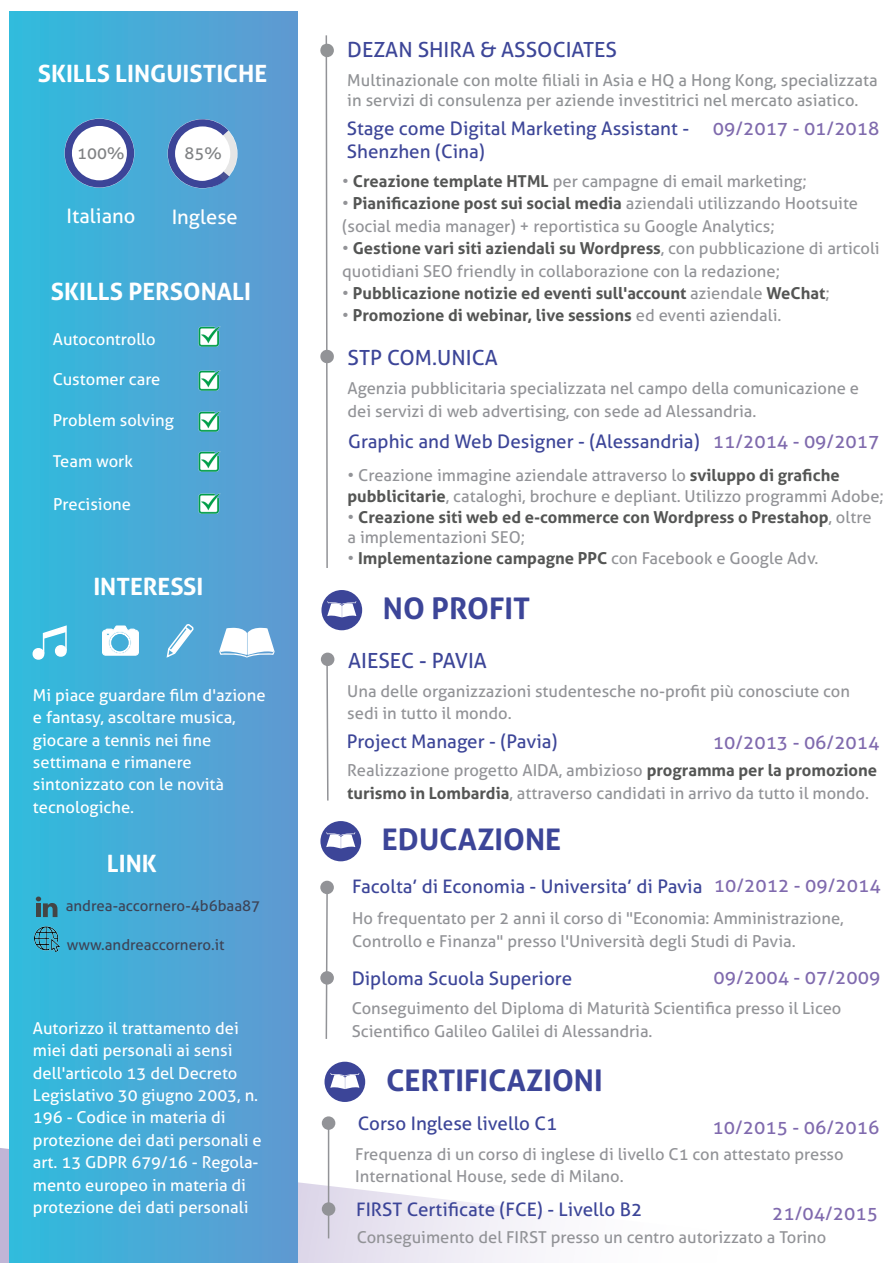
<style>
.page{position:relative;width:893px;height:1263px;background:#fff}
.page>*{position:absolute;margin:0;border:0;box-sizing:border-box;transform-origin:0 0}
.t1{font:700 29.85px "Aller";color:#3c4598}
.t2{font:700 23.85px "Aller";color:#fff}
.t3{font:20.85px "Aller";color:#3c4598}
.t4{font:20.85px "Aller";color:#3d4698}
.t5{font:19.95px "Aller";color:#fff}
.t6{font:18.6px "Aller";color:#3c4598}
.t7{font:18.6px "Aller";color:#806aae}
.t8{font:18.6px "Aller";color:#3d4698}
.t9{font:18.6px "Aller";color:#7f6aad}
.t10{font:16.35px/22.4px "Aller";color:#929397}
.t11{font:16.35px/22.4px "Aller";color:#fff}
.t12{font:700 16.35px/20.9px "Aller";color:#545554}
.t13{font:16.35px/19.6px "Aller";color:#909295}
.t14{font:16.35px "Aller";color:#808284}
.t15{font:14.85px "Aller";color:#3d4356}
.s1{font-weight:700;color:#545554}
.s2{font-weight:400;color:#929397}
</style>
<div class="page">
<svg style="left:0;top:1146px;width:535px;height:117px"></svg>
<div style="left:9px;top:12px;width:288px;height:1251px;background:linear-gradient(to right,#2fbcdd,#6199d1)"></div>
<svg style="left:36px;top:896px;width:21px;height:21px"></svg>
<svg style="left:325px;top:894px;width:4px;height:145px"></svg>
<div style="left:320px;top:821px;width:41px;height:40px;background:#3c4598;border-radius:50%"></div>
<svg style="left:326px;top:832px;width:29px;height:16px"></svg>
<svg style="left:65px;top:119px;width:69px;height:69px"></svg>
<svg style="left:168px;top:119px;width:69px;height:69px"></svg>
<svg style="left:219px;top:628px;width:56px;height:30px"></svg>
<svg style="left:102px;top:626px;width:37px;height:29px"></svg>
<svg style="left:166px;top:623px;width:29px;height:36px"></svg>
<div style="left:33px;top:649px;width:11px;height:10px;background:#fff;border-radius:5px"></div>
<div style="left:33px;top:648px;width:11px;height:12px;border:1px solid #fff;border-radius:5px"></div>
<div style="left:55px;top:645px;width:12px;height:12px;border:1px solid #fff;border-radius:5px"></div>
<svg style="left:42px;top:624px;width:26px;height:31px"></svg>
<div style="left:320px;top:881px;width:14px;height:13px;background:#929397;border-radius:50%"></div>
<div style="left:320px;top:971px;width:14px;height:13px;background:#929397;border-radius:50%"></div>
<div style="left:321px;top:653px;width:13px;height:13px;background:#929397;border-radius:50%"></div>
<div style="left:324px;top:1062px;width:41px;height:40px;background:#3c4598;border-radius:50%"></div>
<svg style="left:330px;top:1073px;width:29px;height:16px"></svg>
<hr style="left:328px;top:1123px;width:1px;height:115px;background:#929397">
<div style="left:322px;top:1116px;width:13px;height:14px;background:#929397;border-radius:50%"></div>
<div style="left:322px;top:1202px;width:13px;height:14px;background:#929397;border-radius:50%"></div>
<svg style="left:320px;top:35px;width:14px;height:533px"></svg>
<div style="left:321px;top:590px;width:41px;height:40px;background:#3c4598;border-radius:50%"></div>
<svg style="left:327px;top:601px;width:29px;height:16px"></svg>
<svg style="left:325px;top:652px;width:4px;height:149px"></svg>
<img style="left:35px;top:926px;width:24px;height:26px">
<img style="left:199px;top:326px;width:21px;height:20px">
<img style="left:199px;top:370px;width:21px;height:20px">
<img style="left:199px;top:411px;width:21px;height:20px">
<img style="left:199px;top:451px;width:21px;height:20px">
<img style="left:199px;top:493px;width:21px;height:20px">
<p class="t2" style="left:38px;top:58px;width:231px">SKILLS LINGUISTICHE</p>
<p class="t14" style="left:77px;top:143px;width:49px">100%</p>
<p class="t5" style="left:67px;top:204px;width:70px">Italiano</p>
<p class="t14" style="left:185px;top:144px;width:39px">85%</p>
<p class="t5" style="left:172px;top:204px;width:68px">Inglese</p>
<p class="t2" style="left:51px;top:277px;width:202px">SKILLS PERSONALI</p>
<p class="t11" style="left:53px;top:328px;width:104px">Autocontrollo</p>
<p class="t11" style="left:53px;top:368px;width:109px">Customer care</p>
<p class="t11" style="left:53px;top:409px;width:123px">Problem solving</p>
<p class="t11" style="left:53px;top:450px;width:82px">Team work</p>
<p class="t11" style="left:53px;top:493px;width:79px">Precisione</p>
<p class="t2" style="left:93px;top:572px;width:111px">INTERESSI</p>
<p class="t11" style="left:33px;top:684px;width:234px">Mi piace guardare film d'azione e fantasy, ascoltare musica, giocare a tennis nei fine settimana e rimanere sintonizzato con le novità tecnologiche.</p>
<p class="t2" style="left:107px;top:848px;width:51px">LINK</p>
<p class="t15" style="left:66px;top:897px;width:196px">andrea-accornero-4b6baa87</p>
<p class="t15" style="left:67px;top:936px;width:159px">www.andreaccornero.it</p>
<p class="t11" style="left:33px;top:1017px;width:230px">Autorizzo il trattamento dei miei dati personali ai sensi dell'articolo 13 del Decreto<br>Legislativo 30 giugno 2003, n.<br>196 - Codice in materia di protezione dei dati personali e art. 13 GDPR 679/16 - Regola&shy;mento europeo in materia di protezione dei dati personali</p>
<p class="t4" style="left:347px;top:37px;width:271px">DEZAN SHIRA &amp; ASSOCIATES</p>
<p class="t13" style="left:347px;top:70px;width:532px">Multinazionale con molte filiali in Asia e HQ a Hong Kong, specializzata in servizi di consulenza per aziende investitrici nel mercato asiatico.</p>
<p class="t8" style="left:347px;top:117px;width:344px">Stage come Digital Marketing Assistant -</p>
<p class="t9" style="left:713px;top:117px;width:168px">09/2017 - 01/2018</p>
<p class="t8" style="left:347px;top:140px;width:139px">Shenzhen (Cina)</p>
<p class="t10" style="left:342px;top:170px;width:466px">• <span class="s1">Creazione template HTML</span> per campagne di email marketing;</p>
<p class="t10" style="left:342px;top:192px;width:517px">• <span class="s1">Pianificazione post sui social media</span> aziendali utilizzando Hootsuite (social media manager) + reportistica su Google Analytics;</p>
<p class="t10" style="left:342px;top:237px;width:539px">• <span class="s1">Gestione vari siti aziendali su Wordpress</span>, con pubblicazione di articoli quotidiani SEO friendly in collaborazione con la redazione;</p>
<p class="t12" style="left:342px;top:283px;width:489px"><span class="s2">•</span> Pubblicazione notizie ed eventi sull'account <span class="s2">aziendale</span> WeChat<span class="s2">;</span></p>
<p class="t12" style="left:342px;top:305px;width:441px"><span class="s2">•</span> Promozione di webinar, live sessions <span class="s2">ed eventi aziendali.</span></p>
<p class="t3" style="left:347px;top:345px;width:152px">STP COM.UNICA</p>
<p class="t10" style="left:347px;top:377px;width:513px">Agenzia pubblicitaria specializzata nel campo della comunicazione e dei servizi di web advertising, con sede ad Alessandria.</p>
<p class="t6" style="left:348px;top:430px;width:353px">Graphic and Web Designer - (Alessandria)</p>
<p class="t9" style="left:713px;top:430px;width:168px">11/2014 - 09/2017</p>
<p class="t10" style="left:347px;top:464px;width:538px;line-height:20.9px">• Creazione immagine aziendale attraverso lo <span class="s1">sviluppo di grafiche pubblicitarie</span>, cataloghi, brochure e depliant. Utilizzo programmi Adobe;</p>
<p class="t12" style="left:347px;top:506px;width:526px"><span class="s2">•</span> Creazione siti web ed e-commerce con Wordpress o Prestahop<span class="s2">, oltre a implementazioni SEO;</span></p>
<p class="t12" style="left:347px;top:548px;width:473px"><span class="s2">•</span> Implementazione campagne PPC <span class="s2">con Facebook e Google Adv.</span></p>
<p class="t1" style="left:383px;top:590px;width:149px">NO PROFIT</p>
<p class="t3" style="left:348px;top:647px;width:140px">AIESEC - PAVIA</p>
<p class="t10" style="left:347px;top:680px;width:504px">Una delle organizzazioni studentesche no-profit più conosciute con sedi in tutto il mondo.</p>
<p class="t6" style="left:347px;top:730px;width:212px">Project Manager - (Pavia)</p>
<p class="t7" style="left:713px;top:731px;width:168px">10/2013 - 06/2014</p>
<p class="t10" style="left:347px;top:759px;width:531px">Realizzazione progetto AIDA, ambizioso <span class="s1">programma per la promozione turismo in Lombardia</span>, attraverso candidati in arrivo da tutto il mondo.</p>
<p class="t1" style="left:382px;top:821px;width:181px">EDUCAZIONE</p>
<p class="t7" style="left:714px;top:874px;width:168px">10/2012 - 09/2014</p>
<p class="t6" style="left:352px;top:875px;width:352px">Facolta’ di Economia - Universita’ di Pavia</p>
<p class="t10" style="left:352px;top:907px;width:493px">Ho frequentato per 2 anni il corso di "Economia: Amministrazione,<br>Controllo e Finanza" presso l'Università degli Studi di Pavia.</p>
<p class="t7" style="left:713px;top:966px;width:168px">09/2004 - 07/2009</p>
<p class="t6" style="left:352px;top:967px;width:222px">Diploma Scuola Superiore</p>
<p class="t10" style="left:352px;top:997px;width:491px">Conseguimento del Diploma di Maturità Scientifica presso il Liceo<br>Scientifico Galileo Galilei di Alessandria.</p>
<p class="t1" style="left:386px;top:1062px;width:218px">CERTIFICAZIONI</p>
<p class="t6" style="left:358px;top:1112px;width:201px">Corso Inglese livello C1</p>
<p class="t7" style="left:712px;top:1116px;width:168px">10/2015 - 06/2016</p>
<p class="t10" style="left:355px;top:1143px;width:490px">Frequenza di un corso di inglese di livello C1 con attestato presso<br>International House, sede di Milano.</p>
<p class="t6" style="left:356px;top:1198px;width:288px">FIRST Certificate (FCE) - Livello B2</p>
<p class="t7" style="left:772px;top:1202px;width:107px">21/04/2015</p>
<p class="t10" style="left:357px;top:1226px;width:471px">Conseguimento del FIRST presso un centro autorizzato a Torino</p>
</div>
